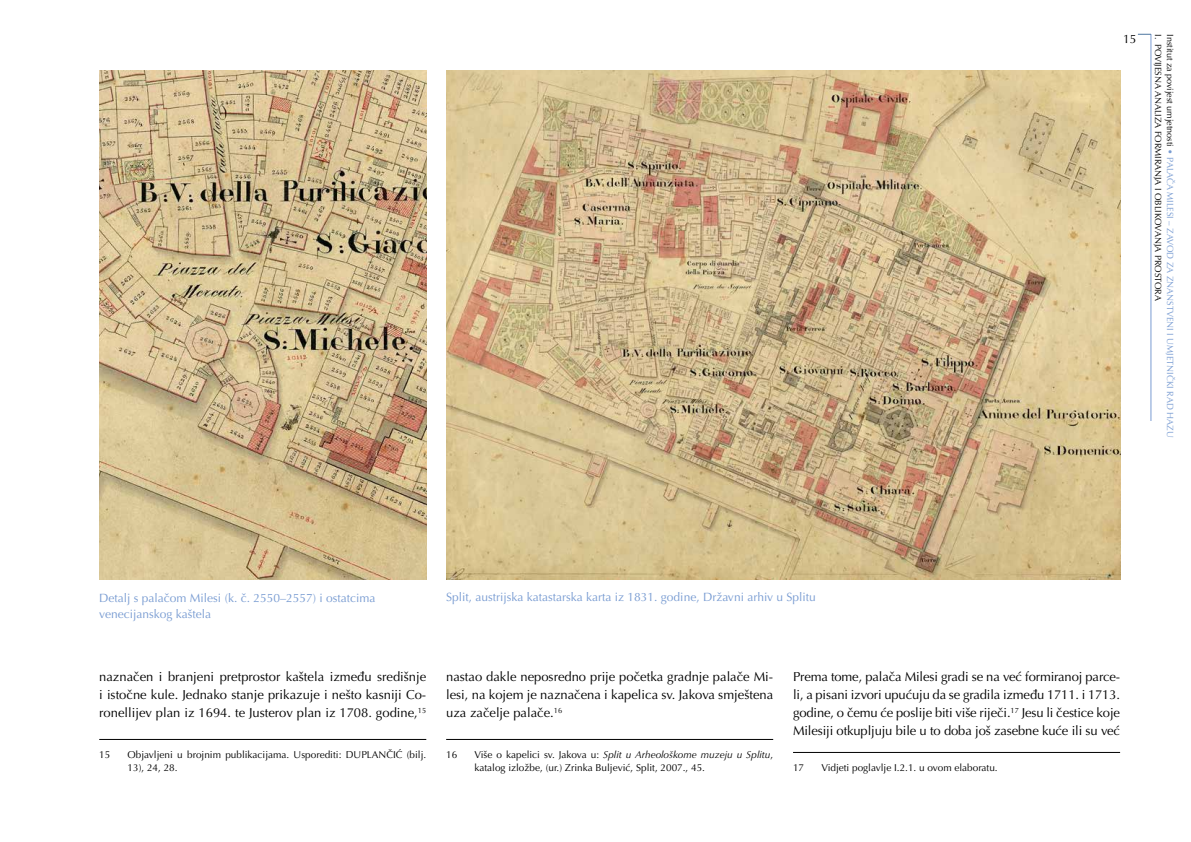
<style>
.page{position:relative;width:1191px;height:842px;background:#fff}
.page>*{position:absolute;margin:0;border:0;box-sizing:border-box;transform-origin:0 0}
.t1{font:13px/18px "Optima LT Pro";color:#000;text-align:justify}
.t2{font:12px/16px "Optima LT Pro";color:#799cd2}
.t3{font:12px "Optima LT Pro";color:#000}
.t4{font:10px/13px "Optima LT Pro";color:#000}
.t5{font:9px/11.8px "Optima LT Pro";color:#000}
.s1{color:#799cd2}
.s2{font-style:italic}
</style>
<div class="page">
<hr style="left:1150px;top:34px;width:1px;height:387px;background:#799cd2">
<svg style="left:1137px;top:34px;width:14px;height:1px"></svg>
<hr style="left:99px;top:739px;width:327px;height:1px;background:#000">
<hr style="left:446px;top:739px;width:327px;height:1px;background:#000">
<hr style="left:793px;top:752px;width:327px;height:1px;background:#000">
<img style="left:99px;top:71px;width:327px;height:508px">
<img style="left:446px;top:71px;width:674px;height:508px">
<p class="t2" style="left:99px;top:590px;width:278px">Detalj s palačom Milesi (k. č. 2550–2557) i ostatcima venecijanskog kaštela</p>
<p class="t2" style="left:446px;top:589px;width:371px">Split, austrijska katastarska karta iz 1831. godine, Državni arhiv u Splitu</p>
<p class="t3" style="left:1123px;top:31px;width:15px">15</p>
<p class="t5" style="left:1176px;top:34px;width:405px;rotate:90deg">Institut za povijest umjetnosti <span class="s1">• PALAČA MILESI – ZAVOD ZA ZNANSTVENI I UMJETNIČKI RAD HAZU<br></span>I. POVIJESNA ANALIZA FORMIRANJA I OBLIKOVANJA PROSTORA</p>
<p class="t1" style="left:99px;top:668px;width:328px">naznačen i branjeni pretprostor kaštela između središnje i istočne kule. Jednako stanje prikazuje i nešto kasniji Co&shy;ronellijev plan iz 1694. te Justerov plan iz 1708. godine,<sup>15</sup></p>
<p class="t4" style="left:99px;top:748px;width:13px">15</p>
<p class="t4" style="left:128px;top:748px;width:300px">Objavljeni u brojnim publikacijama. Usporediti: DUPLANČIĆ (bilj.<br>13), 24, 28.</p>
<p class="t1" style="left:446px;top:668px;width:328px">nastao dakle neposredno prije početka gradnje palače Mi&shy;lesi, na kojem je naznačena i kapelica sv. Jakova smještena uza začelje palače.<sup>16</sup></p>
<p class="t4" style="left:446px;top:748px;width:13px">16</p>
<p class="t4" style="left:474px;top:748px;width:300px">Više o kapelici sv. Jakova u: <span class="s2">Split u Arheološkome muzeju u Splitu</span>, katalog izložbe, (ur.) Zrinka Buljević, Split, 2007., 45.</p>
<p class="t1" style="left:793px;top:668px;width:328px">Prema tome, palača Milesi gradi se na već formiranoj parce&shy;li, a pisani izvori upućuju da se gradila između 1711. i 1713. godine, o čemu će poslije biti više riječi.<sup>17</sup> Jesu li čestice koje Milesiji otkupljuju bile u to doba još zasebne kuće ili su već</p>
<p class="t4" style="left:793px;top:761px;width:13px">17</p>
<p class="t4" style="left:821px;top:761px;width:178px">Vidjeti poglavlje I.2.1. u ovom elaboratu.</p>
</div>
